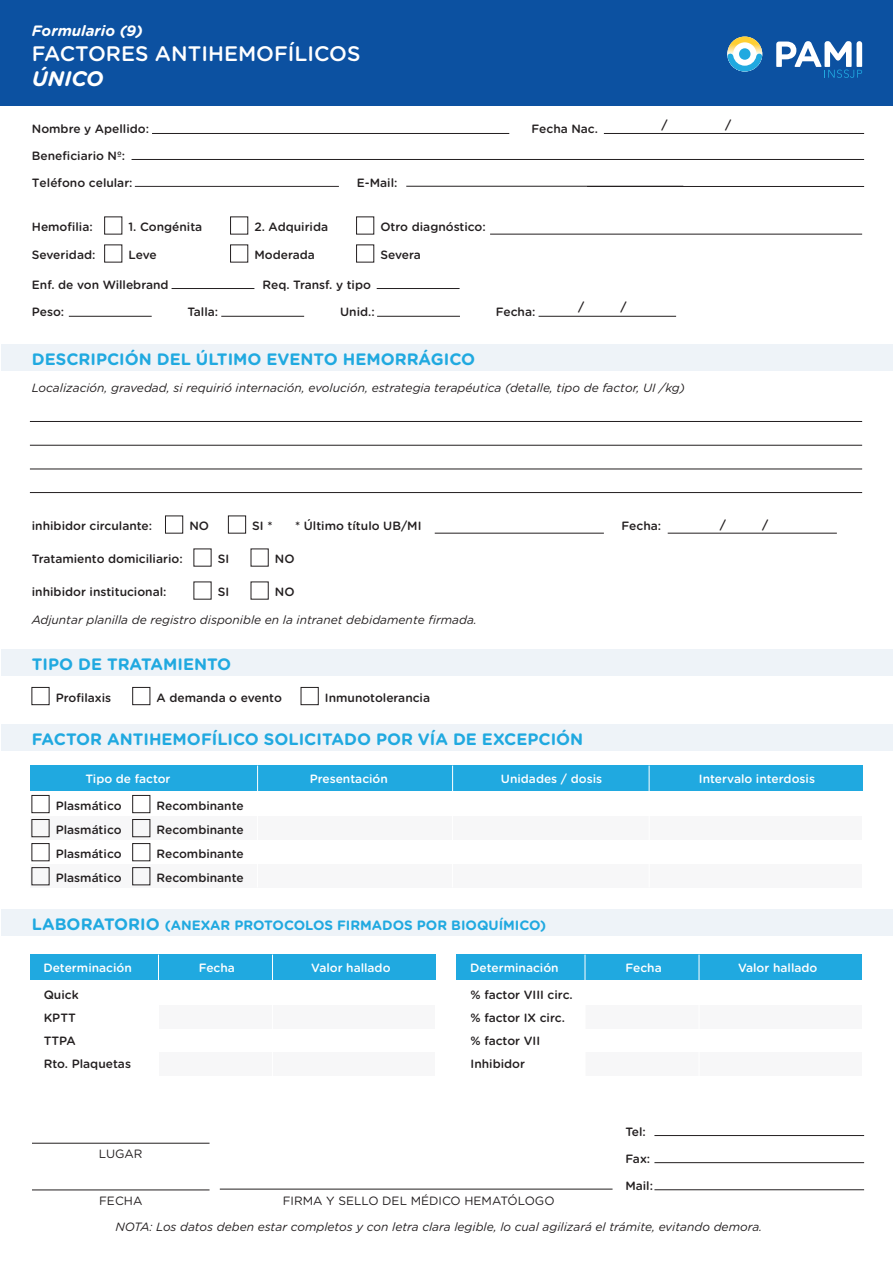
<style>
.page{position:relative;width:893px;height:1263px;background:#fff}
.page>*{position:absolute;margin:0;border:0;box-sizing:border-box;transform-origin:0 0}
.t1{font:500 21px "Gotham Rounded";color:#fff}
.t2{font:italic 700 21px "Gotham Rounded";color:#fff}
.t3{font:700 16.5px "Gotham Rounded";color:#20a9e0}
.t4{font:italic 700 15px "Gotham Rounded";color:#fff}
.t5{font:700 13.5px "Gotham Rounded";color:#20a9e0}
.t6{font:500 12px/23.2px "Gotham Rounded";color:#231f20}
.t7{font:italic 12px "Gotham Rounded";color:#231f20}
.t8{font:500 12px "Gotham Rounded";color:#fff}
.t9{font:12px "Gotham Rounded";color:#231f20}
.s1{font-size:16.5px}
</style>
<div class="page">
<hr style="left:220px;top:1189px;width:393px;height:1px;background:#231f20">
<hr style="left:32px;top:1189px;width:178px;height:1px;background:#231f20">
<hr style="left:32px;top:1143px;width:178px;height:1px;background:#231f20">
<div style="left:0;top:0;width:893px;height:105px;background:#0c51a1"></div>
<svg style="left:776px;top:41px;width:86px;height:37px"></svg>
<svg style="left:727px;top:37px;width:36px;height:35px"></svg>
<hr style="left:152px;top:133px;width:357px;height:1px;background:#231f20">
<hr style="left:135px;top:186px;width:204px;height:1px;background:#231f20">
<hr style="left:587px;top:186px;width:277px;height:1px;background:#231f20">
<hr style="left:132px;top:159px;width:732px;height:1px;background:#231f20">
<hr style="left:490px;top:234px;width:372px;height:1px;background:#231f20">
<hr style="left:604px;top:133px;width:260px;height:1px;background:#231f20">
<hr style="left:172px;top:288px;width:82px;height:1px;background:#231f20">
<hr style="left:377px;top:288px;width:83px;height:1px;background:#231f20">
<hr style="left:69px;top:316px;width:83px;height:1px;background:#231f20">
<hr style="left:221px;top:316px;width:83px;height:1px;background:#231f20">
<hr style="left:377px;top:316px;width:83px;height:1px;background:#231f20">
<hr style="left:539px;top:316px;width:137px;height:1px;background:#231f20">
<hr style="left:654px;top:1162px;width:210px;height:1px;background:#231f20">
<hr style="left:654px;top:1189px;width:210px;height:1px;background:#231f20">
<hr style="left:654px;top:1135px;width:210px;height:1px;background:#231f20">
<div style="left:2px;top:724px;width:891px;height:27px;background:#eef3f8"></div>
<div style="left:2px;top:909px;width:891px;height:27px;background:#eef3f8"></div>
<div style="left:2px;top:649px;width:891px;height:27px;background:#eef3f8"></div>
<div style="left:2px;top:344px;width:891px;height:27px;background:#eef3f8"></div>
<div style="left:30px;top:816px;width:832px;height:24px;background:#f7f7f8"></div>
<div style="left:30px;top:864px;width:832px;height:23px;background:#f7f7f8"></div>
<div style="left:30px;top:765px;width:833px;height:26px;background:#20a9e0"></div>
<div style="left:158px;top:1053px;width:277px;height:23px;background:#f7f7f8"></div>
<div style="left:158px;top:1005px;width:277px;height:24px;background:#f7f7f8"></div>
<div style="left:585px;top:1053px;width:277px;height:23px;background:#f7f7f8"></div>
<div style="left:585px;top:1005px;width:277px;height:24px;background:#f7f7f8"></div>
<div style="left:30px;top:954px;width:405px;height:26px;background:#20a9e0"></div>
<hr style="left:30px;top:421px;width:832px;height:1px;background:#231f20">
<hr style="left:30px;top:445px;width:832px;height:1px;background:#231f20">
<hr style="left:30px;top:469px;width:832px;height:1px;background:#231f20">
<hr style="left:30px;top:492px;width:832px;height:1px;background:#231f20">
<hr style="left:435px;top:533px;width:169px;height:1px;background:#231f20">
<div style="left:165px;top:515px;width:18px;height:18px;border:1px solid #231f20"></div>
<div style="left:457px;top:954px;width:405px;height:26px;background:#20a9e0"></div>
<div style="left:32px;top:687px;width:17px;height:18px;border:1px solid #231f20"></div>
<div style="left:32px;top:795px;width:17px;height:18px;border:1px solid #231f20"></div>
<div style="left:132px;top:795px;width:18px;height:18px;border:1px solid #231f20"></div>
<div style="left:32px;top:819px;width:17px;height:18px;border:1px solid #231f20"></div>
<div style="left:132px;top:819px;width:18px;height:18px;border:1px solid #231f20"></div>
<div style="left:32px;top:843px;width:17px;height:18px;border:1px solid #231f20"></div>
<div style="left:132px;top:843px;width:18px;height:18px;border:1px solid #231f20"></div>
<div style="left:32px;top:867px;width:17px;height:18px;border:1px solid #231f20"></div>
<div style="left:132px;top:867px;width:18px;height:18px;border:1px solid #231f20"></div>
<div style="left:132px;top:687px;width:18px;height:18px;border:1px solid #231f20"></div>
<div style="left:301px;top:687px;width:18px;height:18px;border:1px solid #231f20"></div>
<div style="left:228px;top:515px;width:18px;height:18px;border:1px solid #231f20"></div>
<hr style="left:668px;top:533px;width:169px;height:1px;background:#231f20">
<hr style="left:257px;top:765px;width:1px;height:122px;background:#fff">
<hr style="left:158px;top:954px;width:1px;height:122px;background:#fff">
<hr style="left:272px;top:954px;width:1px;height:122px;background:#fff">
<hr style="left:585px;top:954px;width:1px;height:122px;background:#fff">
<hr style="left:699px;top:954px;width:1px;height:122px;background:#fff">
<hr style="left:452px;top:765px;width:1px;height:122px;background:#fff">
<hr style="left:649px;top:765px;width:1px;height:122px;background:#fff">
<hr style="left:406px;top:186px;width:277px;height:1px;background:#231f20">
<p class="t4" style="left:32px;top:19px;width:112px">Formulario (9)</p>
<h1 class="t1" style="left:32px;top:39px;width:330px">FACTORES ANTIHEMOFÍLICOS</h1>
<h1 class="t2" style="left:32px;top:64px;width:73px">ÚNICO</h1>
<p class="t6" style="left:32px;top:117px;width:119px">Nombre y Apellido:</p>
<p class="t6" style="left:32px;top:144px;width:95px">Beneficiario Nº:</p>
<p class="t6" style="left:32px;top:171px;width:102px">Teléfono celular:</p>
<p class="t6" style="left:357px;top:171px;width:42px">E-Mail:</p>
<p class="t6" style="left:32px;top:215px;width:62px">Hemofilia:</p>
<p class="t6" style="left:129px;top:215px;width:75px">1. Congénita</p>
<p class="t6" style="left:254px;top:215px;width:75px">2. Adquirida</p>
<p class="t6" style="left:380px;top:215px;width:107px">Otro diagnóstico:</p>
<p class="t6" style="left:32px;top:243px;width:65px">Severidad:</p>
<p class="t6" style="left:129px;top:243px;width:30px">Leve</p>
<p class="t6" style="left:254px;top:243px;width:62px">Moderada</p>
<p class="t6" style="left:380px;top:243px;width:42px">Severa</p>
<p class="t6" style="left:532px;top:117px;width:68px">Fecha Nac.</p>
<p class="t6" style="left:661px;top:113px;width:8px">/</p>
<p class="t6" style="left:725px;top:113px;width:8px">/</p>
<p class="t6" style="left:32px;top:272px;width:138px">Enf. de von Willebrand</p>
<p class="t6" style="left:263px;top:272px;width:110px">Req. Transf. y tipo</p>
<p class="t6" style="left:32px;top:300px;width:34px">Peso:</p>
<p class="t6" style="left:188px;top:300px;width:32px">Talla:</p>
<p class="t6" style="left:340px;top:300px;width:36px">Unid.:</p>
<p class="t6" style="left:496px;top:300px;width:41px">Fecha:</p>
<h2 class="t3" style="left:32px;top:347px;width:445px">DESCRIPCIÓN DEL ÚLTIMO EVENTO HEMORRÁGICO</h2>
<p class="t6" style="left:578px;top:294px;width:8px">/</p>
<p class="t6" style="left:620px;top:294px;width:8px">/</p>
<p class="t7" style="left:32px;top:380px;width:655px">Localización, gravedad, si requirió internación, evolución, estrategia terapéutica (detalle, tipo de factor, UI /kg)</p>
<p class="t6" style="left:32px;top:514px;width:122px">inhibidor circulante:</p>
<p class="t6" style="left:189px;top:514px;width:21px">NO</p>
<p class="t6" style="left:252px;top:514px;width:22px">SI *</p>
<p class="t6" style="left:295px;top:514px;width:128px">* Último título UB/MI</p>
<p class="t6" style="left:622px;top:514px;width:41px">Fecha:</p>
<p class="t6" style="left:32px;top:547px;width:152px">Tratamiento domiciliario:</p>
<p class="t6" style="left:218px;top:547px;width:13px">SI</p>
<p class="t6" style="left:275px;top:547px;width:21px">NO</p>
<p class="t6" style="left:32px;top:580px;width:136px">inhibidor institucional:</p>
<p class="t6" style="left:218px;top:580px;width:13px">SI</p>
<p class="t6" style="left:275px;top:580px;width:21px">NO</p>
<p class="t7" style="left:32px;top:611px;width:447px">Adjuntar planilla de registro disponible en la intranet debidamente firmada.</p>
<h2 class="t3" style="left:32px;top:652px;width:201px">TIPO DE TRATAMIENTO</h2>
<p class="t6" style="left:56px;top:685px;width:57px">Profilaxis</p>
<p class="t6" style="left:157px;top:685px;width:127px">A demanda o evento</p>
<p class="t6" style="left:325px;top:685px;width:107px">Inmunotolerancia</p>
<h2 class="t3" style="left:32px;top:727px;width:553px">FACTOR ANTIHEMOFÍLICO SOLICITADO POR VÍA DE EXCEPCIÓN</h2>
<p class="t6" style="left:720px;top:512px;width:8px">/</p>
<p class="t6" style="left:762px;top:512px;width:8px">/</p>
<p class="t8" style="left:85px;top:770px;width:87px">Tipo de factor</p>
<p class="t8" style="left:310px;top:770px;width:80px">Presentación</p>
<p class="t6" style="left:56px;top:793px;width:67px">Plasmático</p>
<p class="t6" style="left:157px;top:793px;width:89px">Recombinante</p>
<p class="t6" style="left:56px;top:817px;width:67px">Plasmático</p>
<p class="t6" style="left:157px;top:817px;width:89px">Recombinante</p>
<p class="t6" style="left:56px;top:841px;width:67px">Plasmático</p>
<p class="t6" style="left:157px;top:841px;width:89px">Recombinante</p>
<p class="t6" style="left:56px;top:865px;width:67px">Plasmático</p>
<p class="t6" style="left:157px;top:865px;width:89px">Recombinante</p>
<p class="t8" style="left:501px;top:770px;width:103px">Unidades / dosis</p>
<p class="t8" style="left:699px;top:770px;width:118px">Intervalo interdosis</p>
<p class="t5" style="left:32px;top:916px;width:516px"><span class="s1">LABORATORIO</span> (ANEXAR PROTOCOLOS FIRMADOS POR BIOQUÍMICO)</p>
<p class="t8" style="left:43px;top:959px;width:90px">Determinación</p>
<p class="t8" style="left:199px;top:959px;width:38px">Fecha</p>
<p class="t8" style="left:311px;top:959px;width:81px">Valor hallado</p>
<p class="t6" style="left:44px;top:982px;width:89px">Quick<br>KPTT<br>TTPA<br>Rto. Plaquetas</p>
<p class="t9" style="left:99px;top:1145px;width:45px">LUGAR</p>
<p class="t8" style="left:470px;top:959px;width:90px">Determinación</p>
<p class="t8" style="left:625px;top:959px;width:38px">Fecha</p>
<p class="t8" style="left:738px;top:959px;width:81px">Valor hallado</p>
<p class="t6" style="left:471px;top:982px;width:104px">% factor VIII circ. % factor IX circ. % factor VII<br>Inhibidor</p>
<p class="t6" style="left:625px;top:1119px;width:22px">Tel:</p>
<p class="t6" style="left:625px;top:1146px;width:26px">Fax:</p>
<p class="t6" style="left:625px;top:1173px;width:29px">Mail:</p>
<p class="t9" style="left:99px;top:1192px;width:45px">FECHA</p>
<p class="t9" style="left:283px;top:1193px;width:273px">FIRMA Y SELLO DEL MÉDICO HEMATÓLOGO</p>
<p class="t7" style="left:116px;top:1219px;width:648px">NOTA: Los datos deben estar completos y con letra clara legible, lo cual agilizará el trámite, evitando demora.</p>
</div>
